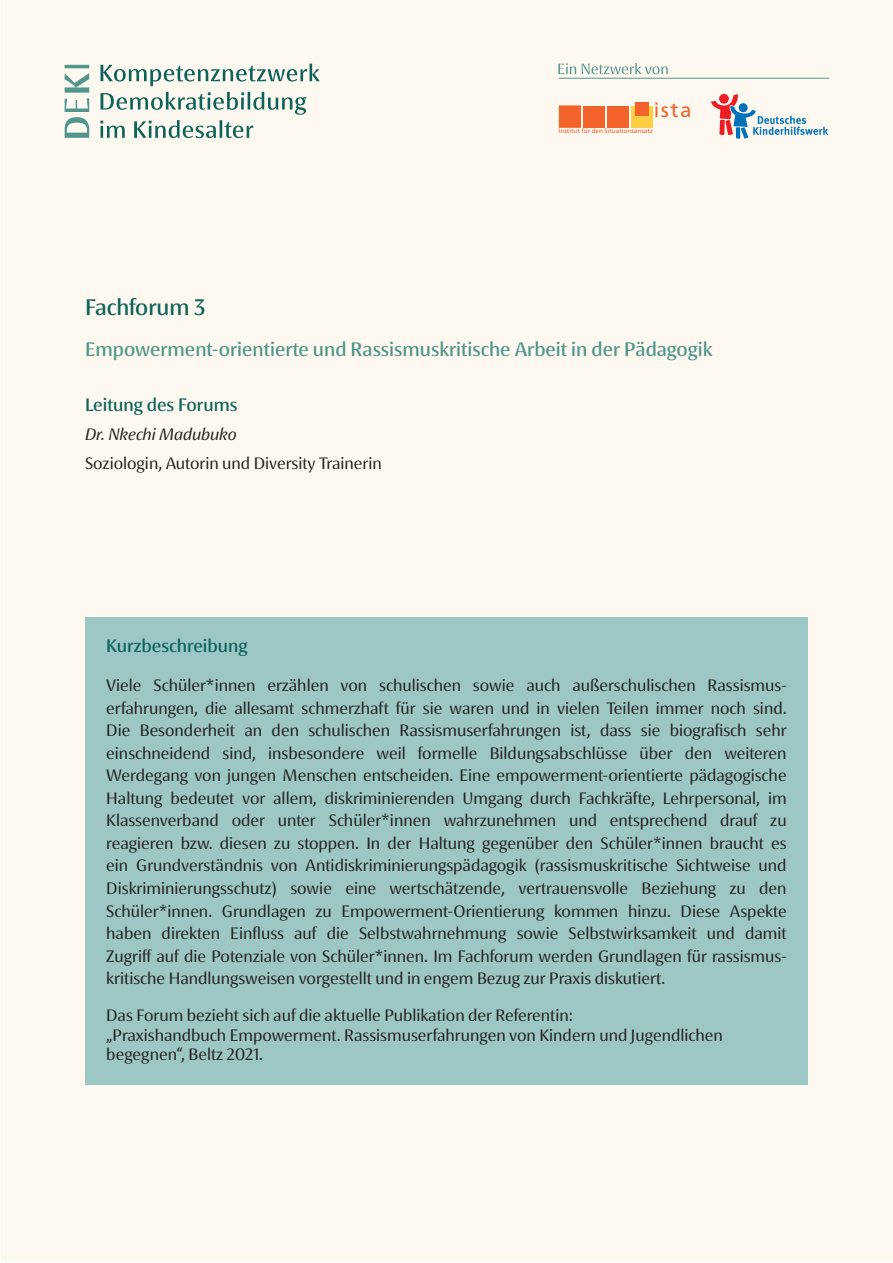
<style>
.page{position:relative;width:893px;height:1263px;background:#fff}
.page>*{position:absolute;margin:0;border:0;box-sizing:border-box;transform-origin:0 0}
.t1{font:600 22.5px "Koning Display";color:#0e6359}
.t2{font:20.4px "Frutiger Neue 1450 Pro";color:#f2622a}
.t3{font:600 19.5px "Koning Display";color:#51958c}
.t4{font:600 18px "Koning Display";color:#0e6359}
.t5{font:16.5px/22.5px "Koning Display";color:#231f20;text-align:justify}
.t6{font:italic 16.5px "Koning Display";color:#231f20}
.t7{font:6.3px "Frutiger Neue 1450 Pro";color:#f2622a}
</style>
<div class="page">
<div style="left:1px;top:1px;width:891px;height:1261px;background:#fef9f0"></div>
<svg style="left:65px;top:65px;width:24px;height:73px"></svg>
<svg style="left:100px;top:92px;width:206px;height:46px"></svg>
<svg style="left:101px;top:64px;width:219px;height:22px"></svg>
<svg style="left:558px;top:63px;width:18px;height:11px"></svg>
<svg style="left:582px;top:63px;width:86px;height:11px"></svg>
<hr style="left:559px;top:78px;width:270px;height:1px;background:#51958c">
<div style="left:559px;top:106px;width:22px;height:21px;background:#f2622a;border:1px solid #eb6823"></div>
<div style="left:583px;top:106px;width:22px;height:21px;background:#f2622a"></div>
<div style="left:607px;top:106px;width:22px;height:21px;background:#f2622a"></div>
<div style="left:631px;top:106px;width:22px;height:21px;background:#ffcf43"></div>
<div style="left:635px;top:102px;width:13px;height:13px;background:#f2622a"></div>
<svg style="left:711px;top:94px;width:117px;height:45px"></svg>
<div style="left:85px;top:617px;width:723px;height:467px;background:#9cc7c4"></div>
<p class="t2" style="left:654px;top:94px;width:39px">ista</p>
<p class="t7" style="left:559px;top:127px;width:96px">Institut für den Situationsansatz</p>
<h1 class="t1" style="left:85px;top:293px;width:122px">Fachforum 3</h1>
<p class="t3" style="left:85px;top:336px;width:629px">Empowerment-orientierte und Rassismuskritische Arbeit in der Pädagogik</p>
<p class="t4" style="left:85px;top:394px;width:154px">Leitung des Forums</p>
<p class="t6" style="left:85px;top:424px;width:153px">Dr. Nkechi Madubuko</p>
<p class="t5" style="left:85px;top:452px;width:298px">Soziologin, Autorin und Diversity Trainerin</p>
<p class="t4" style="left:106px;top:634px;width:143px">Kurzbeschreibung</p>
<p class="t5" style="left:106px;top:674px;width:682px">Viele Schüler*innen erzählen von schulischen sowie auch außerschulischen Rassismus&shy;erfahrungen, die allesamt schmerzhaft für sie waren und in vielen Teilen immer noch sind.<br>Die Besonderheit an den schulischen Rassismuserfahrungen ist, dass sie biografisch sehr einschneidend sind, insbesondere weil formelle Bildungsabschlüsse über den weiteren Werdegang von jungen Menschen entscheiden. Eine empowerment-orientierte pädagogische Haltung bedeutet vor allem, diskriminierenden Umgang durch Fachkräfte, Lehrpersonal, im Klassenverband oder unter Schüler*innen wahrzunehmen und entsprechend drauf zu reagieren bzw. diesen zu stoppen. In der Haltung gegenüber den Schüler*innen braucht es ein Grundverständnis von Antidiskriminierungspädagogik (rassismuskritische Sichtweise und Diskriminierungsschutz) sowie eine wertschätzende, vertrauensvolle Beziehung zu den Schüler*innen. Grundlagen zu Empowerment-Orientierung kommen hinzu. Diese Aspekte haben direkten Einfluss auf die Selbstwahrnehmung sowie Selbstwirksamkeit und damit Zugriff auf die Potenziale von Schüler*innen. Im Fachforum werden Grundlagen für rassismus&shy;kritische Handlungsweisen vorgestellt und in engem Bezug zur Praxis diskutiert.</p>
<p class="t5" style="left:106px;top:1005px;width:618px;line-height:19.8px;text-align:left">Das Forum bezieht sich auf die aktuelle Publikation der Referentin:<br>„Praxishandbuch Empowerment. Rassismuserfahrungen von Kindern und Jugendlichen begegnen“, Beltz 2021.</p>
</div>
